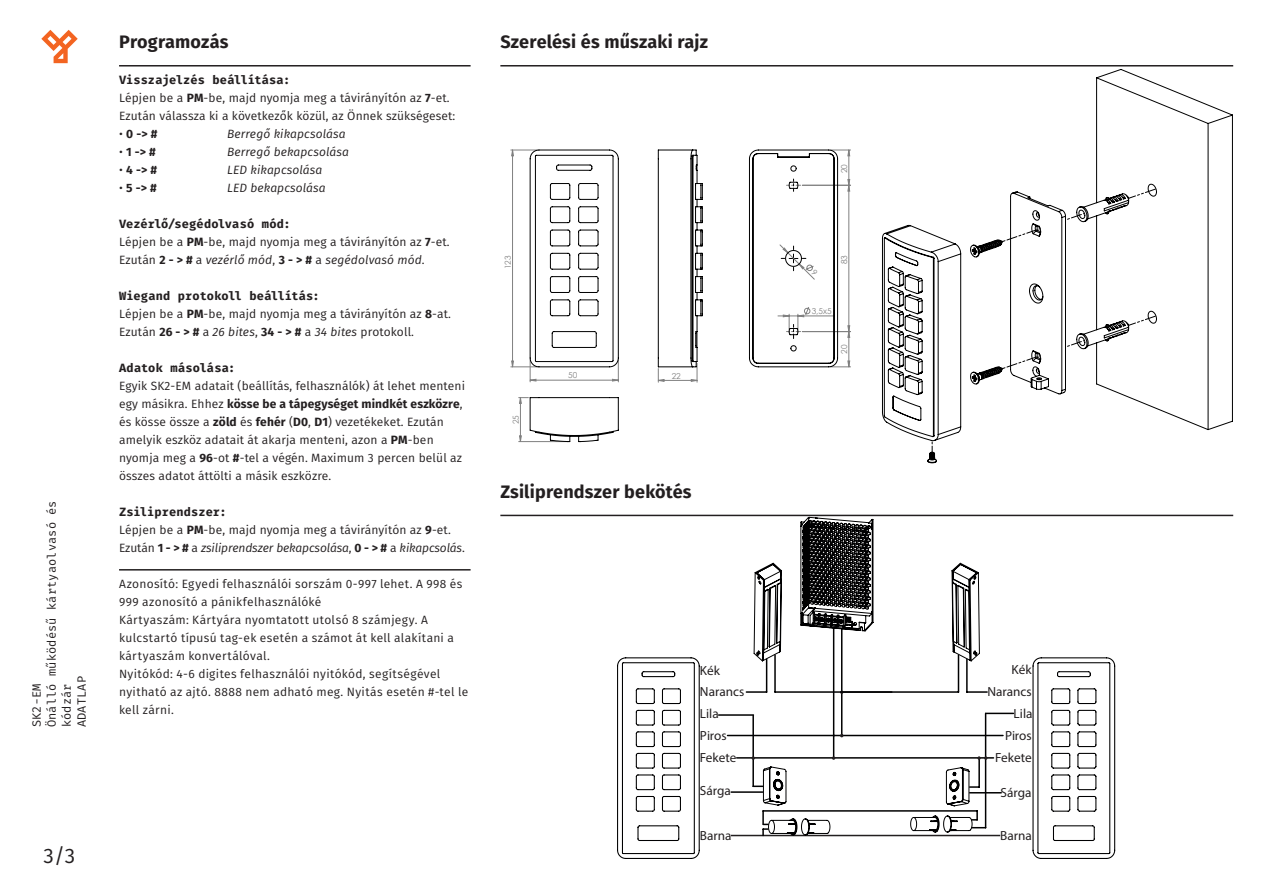
<style>
.page{position:relative;width:1263px;height:893px;background:#fff}
.page>*{position:absolute;margin:0;border:0;box-sizing:border-box;transform-origin:0 0}
.t1{font:21px "Fira Sans";color:#231f20}
.t2{font:700 18px "Fira Sans";letter-spacing:.01em;color:#231f20}
.t3{font:13.2px/22px "Myriad Pro";color:#231f20}
.t4{font:12px/18px "Fira Sans";letter-spacing:.01em;color:#231f20}
.t5{font:700 12px "Fira Mono";letter-spacing:.005em;color:#231f20}
.t6{font:italic 12px "Fira Sans";letter-spacing:.01em;color:#231f20}
.t7{font:12px/15px "Fira Mono";letter-spacing:.01em;color:#231f20}
.t8{font:12px "Fira Sans";letter-spacing:.035em;color:#231f20}
.t9{font:700 12px "Fira Sans";color:#231f20}
.t10{font:8.25px "Century Gothic";color:#808080}
.s1{font-weight:700}
.s2{font-weight:400}
.s3{font-style:italic}
</style>
<div class="page">
<svg style="left:41px;top:30px;width:37px;height:33px"></svg>
<svg style="left:882px;top:69px;width:351px;height:394px"></svg>
<svg style="left:1002px;top:228px;width:38px;height:14px"></svg>
<svg style="left:1065px;top:213px;width:20px;height:7px"></svg>
<svg style="left:1128px;top:188px;width:28px;height:11px"></svg>
<svg style="left:1002px;top:355px;width:38px;height:14px"></svg>
<svg style="left:1065px;top:340px;width:20px;height:7px"></svg>
<svg style="left:1128px;top:316px;width:28px;height:10px"></svg>
<svg style="left:930px;top:441px;width:4px;height:13px"></svg>
<svg style="left:511px;top:150px;width:108px;height:232px"></svg>
<svg style="left:658px;top:149px;width:45px;height:233px"></svg>
<svg style="left:519px;top:397px;width:100px;height:45px"></svg>
<hr style="left:119px;top:65px;width:352px;height:2px;background:#231f20">
<hr style="left:500px;top:65px;width:733px;height:2px;background:#231f20">
<hr style="left:500px;top:515px;width:733px;height:1px;background:#231f20">
<svg style="left:800px;top:516px;width:74px;height:116px;background:#373737"></svg>
<hr style="left:841px;top:629px;width:1px;height:106px;background:#000001">
<hr style="left:833px;top:629px;width:1px;height:129px;background:#000001">
<svg style="left:951px;top:562px;width:29px;height:95px"></svg>
<hr style="left:958px;top:655px;width:1px;height:37px;background:#000001">
<svg style="left:753px;top:562px;width:29px;height:95px"></svg>
<hr style="left:774px;top:655px;width:2px;height:37px;background:#000001">
<svg style="left:617px;top:657px;width:499px;height:202px"></svg>
<hr style="left:119px;top:569px;width:352px;height:2px;background:#231f20">
<svg style="left:749px;top:150px;width:101px;height:218px"></svg>
<p class="t7" style="left:30px;top:727px;width:228px;rotate:-90deg">SK2-EM<br>Önálló működésű kártyaolvasó és kódzár<br>ADATLAP</p>
<h1 class="t1" style="left:44px;top:841px;width:33px">3/3</h1>
<p class="t2" style="left:119px;top:26px;width:111px">Programozás</p>
<p class="t5" style="left:119px;top:71px;width:173px">Visszajelzés beállítása:</p>
<p class="t4" style="left:119px;top:89px;width:338px">Lépjen be a <span class="s1">PM</span>-be, majd nyomja meg a távirányítón az <span class="s1">7</span>-et.<br>Ezután válassza ki a következők közül, az Önnek szükségeset:</p>
<p class="t9" style="left:119px;top:123px;width:40px"><span class="s2">•</span> 0 -&gt; #</p>
<p class="t6" style="left:227px;top:125px;width:120px">Berregő kikapcsolása</p>
<p class="t9" style="left:119px;top:141px;width:38px"><span class="s2">•</span> 1 -&gt; #</p>
<p class="t6" style="left:227px;top:143px;width:123px">Berregő bekapcsolása</p>
<p class="t9" style="left:119px;top:159px;width:40px"><span class="s2">•</span> 4 -&gt; #</p>
<p class="t6" style="left:227px;top:161px;width:97px">LED kikapcsolása</p>
<p class="t9" style="left:119px;top:177px;width:39px"><span class="s2">•</span> 5 -&gt; #</p>
<p class="t6" style="left:227px;top:179px;width:100px">LED bekapcsolása</p>
<p class="t5" style="left:119px;top:215px;width:173px">Vezérlő/segédolvasó mód:</p>
<p class="t4" style="left:119px;top:233px;width:332px">Lépjen be a <span class="s1">PM</span>-be, majd nyomja meg a távirányítón az <span class="s1">7</span>-et.<br>Ezután <span class="s1">2 - &gt; #</span> a <span class="s3">vezérlő mód</span>, <span class="s1">3 - &gt; #</span> a <span class="s3">segédolvasó mód</span>.</p>
<p class="t5" style="left:119px;top:287px;width:202px">Wiegand protokoll beállítás:</p>
<p class="t4" style="left:119px;top:305px;width:333px">Lépjen be a <span class="s1">PM</span>-be, majd nyomja meg a távirányítón az <span class="s1">8</span>-at.<br>Ezután <span class="s1">26 - &gt; #</span> a <span class="s3">26 bites</span>, <span class="s1">34 - &gt; #</span> a <span class="s3">34 bites</span> protokoll.</p>
<p class="t5" style="left:119px;top:359px;width:118px">Adatok másolása:</p>
<p class="t4" style="left:119px;top:377px;width:347px">Egyik SK2-EM adatait (beállítás, felhasználók) át lehet menteni egy másikra. Ehhez <span class="s1">kösse be a tápegységet mindkét eszközre</span>, és kösse össze a <span class="s1">zöld</span> és <span class="s1">fehér</span> (<span class="s1">D0</span>, <span class="s1">D1</span>) vezetékeket. Ezután</p>
<p class="t4" style="left:119px;top:431px;width:345px">amelyik eszköz adatait át akarja menteni, azon a <span class="s1">PM</span>-ben nyomja meg a <span class="s1">96</span>-ot <span class="s1">#</span>-tel a végén. Maximum 3 percen belül az összes adatot áttölti a másik eszközre.</p>
<p class="t5" style="left:119px;top:503px;width:109px">Zsiliprendszer:</p>
<p class="t4" style="left:119px;top:521px;width:347px">Lépjen be a <span class="s1">PM</span>-be, majd nyomja meg a távirányítón az <span class="s1">9</span>-et.<br>Ezután <span class="s1">1 - &gt; #</span> a <span class="s3">zsiliprendszer bekapcsolása</span>, <span class="s1">0 - &gt; #</span> a <span class="s3">kikapcsolás</span>.</p>
<p class="t4" style="left:119px;top:575px;width:345px">Azonosító: Egyedi felhasználói sorszám 0-997 lehet. A 998 és<br>999 azonosító a pánikfelhasználóké</p>
<p class="t8" style="left:119px;top:611px;width:310px">Kártyaszám: Kártyára nyomtatott utolsó 8 számjegy. A</p>
<p class="t4" style="left:119px;top:629px;width:336px">kulcstartó típusú tag-ek esetén a számot át kell alakítani a kártyaszám konvertálóval.</p>
<p class="t4" style="left:119px;top:665px;width:351px">Nyitókód: 4-6 digites felhasználói nyitókód, segítségével nyitható az ajtó. 8888 nem adható meg. Nyitás esetén #-tel le kell zárni.</p>
<p class="t2" style="left:500px;top:26px;width:209px">Szerelési és műszaki rajz</p>
<p class="t10" style="left:502px;top:269px;width:15px;rotate:-90deg">123</p>
<p class="t10" style="left:510px;top:424px;width:11px;rotate:-90deg">25</p>
<p class="t10" style="left:568px;top:370px;width:11px">50</p>
<p class="t10" style="left:672px;top:370px;width:11px">22</p>
<p class="t2" style="left:500px;top:476px;width:193px">Zsiliprendszer bekötés</p>
<p class="t3" style="left:700px;top:660px;width:46px;line-height:20.9px">Kék<br>Narancs</p>
<p class="t3" style="left:700px;top:703px;width:20px">Lila</p>
<p class="t3" style="left:700px;top:725px;width:38px">Piros<br>Fekete</p>
<p class="t3" style="left:700px;top:780px;width:32px">Sárga</p>
<p class="t3" style="left:700px;top:824px;width:33px">Barna</p>
<p class="t10" style="left:838px;top:173px;width:11px;rotate:-90deg">20</p>
<p class="t10" style="left:838px;top:264px;width:11px;rotate:-90deg">83</p>
<p class="t10" style="left:812px;top:305px;width:21px">3,5x5</p>
<p class="t10" style="left:838px;top:354px;width:11px;rotate:-90deg">20</p>
<p class="t3" style="left:987px;top:658px;width:47px;text-align:right">Kék<br>Narancs<br>Lila</p>
<p class="t3" style="left:995px;top:725px;width:38px;text-align:right">Piros<br>Fekete</p>
<p class="t3" style="left:1000px;top:781px;width:32px">Sárga</p>
<p class="t3" style="left:1000px;top:824px;width:33px">Barna</p>
</div>
